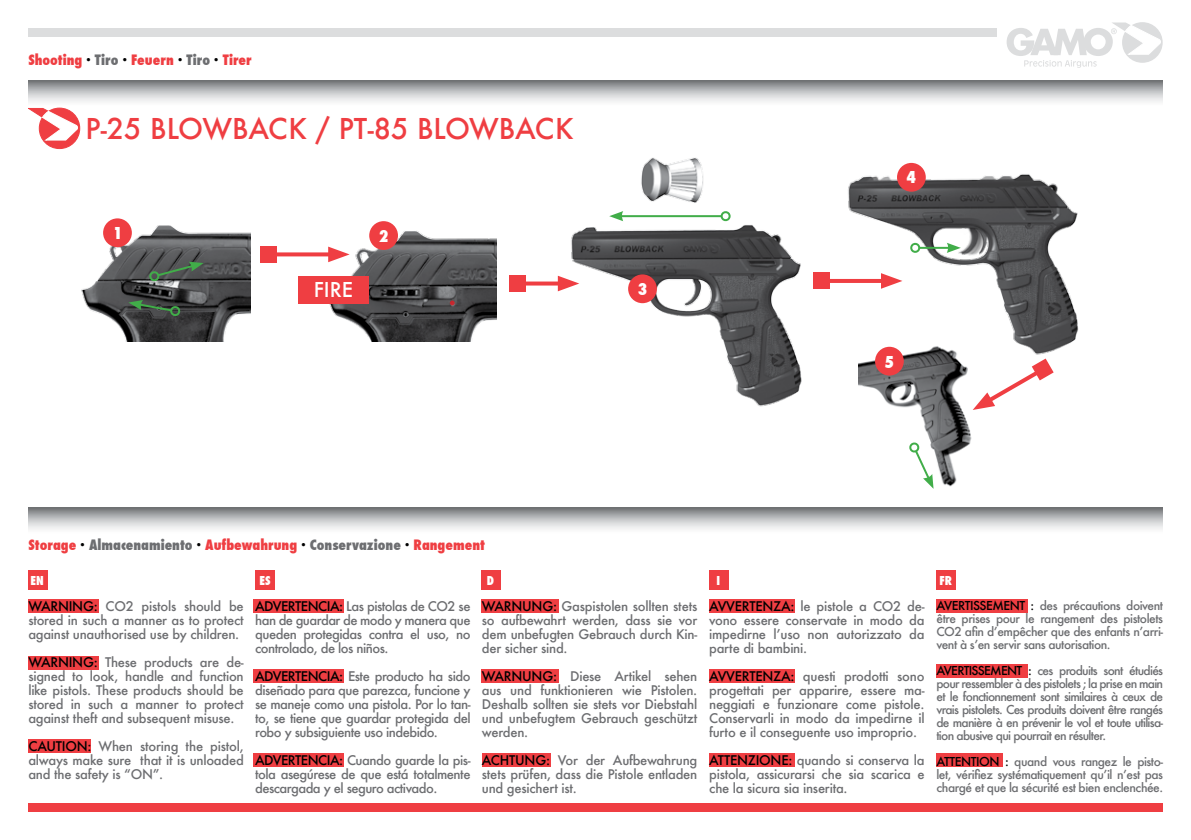
<style>
.page{position:relative;width:1191px;height:840px;background:#fff}
.page>*{position:absolute;margin:0;border:0;box-sizing:border-box;transform-origin:0 0}
.t1{font:500 28px "Futura";color:#ef3e42}
.t2{font:500 20px "Futura";color:#fff}
.t3{font:800 condensed 16px "Futura";color:#fff}
.t4{font:800 condensed 14px "Futura";color:#ef3e42}
.t5{font:500 13px/14px "Futura";letter-spacing:-.02em;color:#6d6e71;text-align:justify}
.t6{font:500 12px/13px "Futura";letter-spacing:-.04em;color:#6d6e71;text-align:justify}
.t7{font:800 condensed 12px "Futura";color:#fff}
.s1{color:#000}
.s2{color:#6d6e71}
</style>
<div class="page">
<svg style="left:28px;top:507px;width:1134px;height:22px;background:#b6b8ba"></svg>
<img style="left:571px;top:211px;width:248px;height:196px">
<img style="left:848px;top:162px;width:231px;height:202px">
<img style="left:294px;top:221px;width:202px;height:120px">
<img style="left:81px;top:218px;width:170px;height:123px">
<div style="left:28px;top:599px;width:71px;height:13px;background:#ef3e42"></div>
<div style="left:28px;top:655px;width:71px;height:14px;background:#ef3e42"></div>
<div style="left:28px;top:738px;width:63px;height:14px;background:#ef3e42"></div>
<div style="left:254px;top:599px;width:90px;height:13px;background:#ef3e42"></div>
<div style="left:481px;top:599px;width:77px;height:13px;background:#ef3e42"></div>
<div style="left:708px;top:599px;width:86px;height:13px;background:#ef3e42"></div>
<div style="left:936px;top:599px;width:91px;height:13px;background:#ef3e42"></div>
<div style="left:936px;top:664px;width:91px;height:13px;background:#ef3e42"></div>
<div style="left:936px;top:753px;width:67px;height:13px;background:#ef3e42"></div>
<div style="left:708px;top:669px;width:86px;height:13px;background:#ef3e42"></div>
<div style="left:708px;top:753px;width:86px;height:13px;background:#ef3e42"></div>
<div style="left:481px;top:669px;width:77px;height:13px;background:#ef3e42"></div>
<div style="left:482px;top:753px;width:68px;height:13px;background:#ef3e42"></div>
<div style="left:254px;top:668px;width:90px;height:14px;background:#ef3e42"></div>
<div style="left:254px;top:752px;width:90px;height:14px;background:#ef3e42"></div>
<svg style="left:28px;top:81px;width:1134px;height:53px"></svg>
<div style="left:28px;top:803px;width:1134px;height:8px;background:#ef3e42"></div>
<img style="left:859px;top:337px;width:153px;height:152px">
<div style="left:28px;top:28px;width:969px;height:9px;background:#dcddde"></div>
<svg style="left:1122px;top:22px;width:40px;height:41px"></svg>
<svg style="left:1006px;top:22px;width:154px;height:46px"></svg>
<div style="left:39px;top:108px;width:41px;height:40px;background:#ef3e42;border-radius:50%"></div>
<div style="left:39px;top:108px;width:41px;height:41px;border:1px solid #ef3e42;border-radius:50%"></div>
<svg style="left:28px;top:108px;width:50px;height:32px"></svg>
<div style="left:103px;top:218px;width:29px;height:29px;background:#ef3e42;border-radius:50%"></div>
<div style="left:369px;top:221px;width:29px;height:29px;background:#ef3e42;border-radius:50%"></div>
<div style="left:628px;top:274px;width:29px;height:29px;background:#ef3e42;border-radius:50%"></div>
<div style="left:897px;top:163px;width:28px;height:28px;background:#ef3e42;border-radius:50%"></div>
<svg style="left:277px;top:252px;width:51px;height:4px"></svg>
<svg style="left:328px;top:246px;width:22px;height:16px"></svg>
<div style="left:261px;top:246px;width:16px;height:16px;background:#ef3e42"></div>
<svg style="left:526px;top:281px;width:32px;height:4px"></svg>
<svg style="left:558px;top:275px;width:21px;height:16px"></svg>
<div style="left:510px;top:275px;width:16px;height:16px;background:#ef3e42"></div>
<svg style="left:147px;top:261px;width:57px;height:22px"></svg>
<hr style="left:620px;top:215px;width:101px;height:2px;background:#41ad49">
<svg style="left:720px;top:211px;width:13px;height:12px"></svg>
<svg style="left:609px;top:211px;width:14px;height:10px"></svg>
<hr style="left:821px;top:279px;width:67px;height:4px;background:#ef3e42">
<svg style="left:881px;top:273px;width:21px;height:15px"></svg>
<div style="left:813px;top:273px;width:16px;height:16px;background:#ef3e42"></div>
<hr style="left:919px;top:247px;width:31px;height:2px;background:#41ad49">
<svg style="left:908px;top:240px;width:13px;height:15px"></svg>
<svg style="left:946px;top:242px;width:14px;height:11px"></svg>
<svg style="left:908px;top:441px;width:25px;height:47px"></svg>
<div style="left:875px;top:346px;width:28px;height:29px;background:#ef3e42;border-radius:50%"></div>
<svg style="left:972px;top:358px;width:81px;height:52px"></svg>
<img style="left:641px;top:158px;width:63px;height:45px">
<div style="left:298px;top:276px;width:70px;height:27px;background:#ef3e42"></div>
<svg style="left:128px;top:300px;width:54px;height:18px"></svg>
<svg style="left:450px;top:300px;width:5px;height:5px"></svg>
<div style="left:28px;top:570px;width:20px;height:19px;background:#ef3e42"></div>
<div style="left:255px;top:570px;width:20px;height:19px;background:#ef3e42"></div>
<div style="left:481px;top:570px;width:19px;height:19px;background:#ef3e42"></div>
<div style="left:708px;top:570px;width:20px;height:19px;background:#ef3e42"></div>
<div style="left:936px;top:570px;width:19px;height:19px;background:#ef3e42"></div>
<p class="t4" style="left:28px;top:50px;width:225px">Shooting <span class="s1">·</span> <span class="s2">Tiro</span> <span class="s1">·</span> Feuern <span class="s1">·</span> <span class="s2">Tiro</span> <span class="s1">·</span> Tirer</p>
<h1 class="t1" style="left:86px;top:109px;width:166px">P-25 Blowback</h1>
<h1 class="t1" style="left:315px;top:109px;width:203px">/ PT-85 Blowback</h1>
<p class="t3" style="left:113px;top:222px;width:11px">1</p>
<p class="t3" style="left:379px;top:225px;width:11px">2</p>
<h2 class="t2" style="left:314px;top:275px;width:41px">FIRE</h2>
<p class="t3" style="left:637px;top:278px;width:11px">3</p>
<p class="t4" style="left:28px;top:535px;width:458px">Storage <span class="s1">·</span> <span class="s2">Almacenamiento</span> <span class="s1">·</span> Aufbewahrung <span class="s1">·</span> <span class="s2">Conservazione</span> <span class="s1">·</span> Rangement</p>
<p class="t3" style="left:906px;top:166px;width:11px">4</p>
<p class="t3" style="left:884px;top:351px;width:11px">5</p>
<p class="t7" style="left:30px;top:572px;width:15px">EN</p>
<p class="t7" style="left:259px;top:572px;width:13px">ES</p>
<p class="t7" style="left:487px;top:572px;width:9px">D</p>
<p class="t7" style="left:716px;top:572px;width:5px">I</p>
<p class="t7" style="left:939px;top:572px;width:14px">FR</p>
<p class="t5" style="left:28px;top:598px;width:217px"><span class="s1">WARNING:</span> CO2 pistols should be stored in such a manner as to protect against unauthorised use by children.</p>
<p class="t5" style="left:28px;top:654px;width:217px"><span class="s1">WARNING:</span> These products are de&shy;signed to look, handle and function like pistols. These products should be stored in such a manner to protect against theft and subsequent misuse.</p>
<p class="t5" style="left:28px;top:738px;width:217px"><span class="s1">CAUTION:</span> When storing the pistol, always make sure that it is unloaded and the safety is “ON”.</p>
<p class="t5" style="left:255px;top:598px;width:217px"><span class="s1">ADVERTENCIA:</span> Las pistolas de CO2 se han de guardar de modo y manera que queden protegidas contra el uso, no controlado, de los niños.</p>
<p class="t5" style="left:255px;top:668px;width:217px"><span class="s1">ADVERTENCIA:</span> Este producto ha sido diseñado para que parezca, funcione y se maneje como una pistola. Por lo tan&shy;to, se tiene que guardar protegida del robo y subsiguiente uso indebido.</p>
<p class="t5" style="left:255px;top:752px;width:217px"><span class="s1">ADVERTENCIA:</span> Cuando guarde la pis&shy;tola asegúrese de que está totalmente descargada y el seguro activado.</p>
<p class="t5" style="left:482px;top:598px;width:217px"><span class="s1">WARNUNG:</span> Gaspistolen sollten stets so aufbewahrt werden, dass sie vor dem unbefugten Gebrauch durch Kin&shy;der sicher sind.</p>
<p class="t5" style="left:482px;top:668px;width:217px"><span class="s1">WARNUNG:</span> Diese Artikel sehen aus und funktionieren wie Pistolen.<br>Deshalb sollten sie stets vor Diebstahl und unbefugtem Gebrauch geschützt werden.</p>
<p class="t5" style="left:482px;top:752px;width:217px"><span class="s1">ACHTUNG:</span> Vor der Aufbewahrung stets prüfen, dass die Pistole entladen und gesichert ist.</p>
<p class="t5" style="left:709px;top:598px;width:217px"><span class="s1">AVVERTENZA:</span> le pistole a CO2 de&shy;vono essere conservate in modo da impedirne l’uso non autorizzato da parte di bambini.</p>
<p class="t5" style="left:709px;top:668px;width:217px"><span class="s1">AVVERTENZA:</span> questi prodotti sono progettati per apparire, essere ma&shy;neggiati e funzionare come pistole.<br>Conservarli in modo da impedirne il furto e il conseguente uso improprio.</p>
<p class="t5" style="left:709px;top:752px;width:217px"><span class="s1">ATTENZIONE:</span> quando si conserva la pistola, assicurarsi che sia scarica e che la sicura sia inserita.</p>
<p class="t6" style="left:936px;top:599px;width:228px"><span class="s1">AVERTISSEMENT :</span> des précautions doivent être prises pour le rangement des pistolets CO2 afin d’empêcher que des enfants n’arri&shy;vent à s’en servir sans autorisation.</p>
<p class="t6" style="left:936px;top:664px;width:228px"><span class="s1">AVERTISSEMENT :</span> ces produits sont étudiés pour ressembler à des pistolets ; la prise en main et le fonctionnement sont similaires à ceux de vrais pistolets. Ces produits doivent être rangés de manière à en prévenir le vol et toute utilisa&shy;tion abusive qui pourrait en résulter.</p>
<p class="t6" style="left:936px;top:755px;width:228px"><span class="s1">ATTENTION :</span> quand vous rangez le pisto&shy;let, vérifiez systématiquement qu’il n’est pas chargé et que la sécurité est bien enclenchée.</p>
</div>
